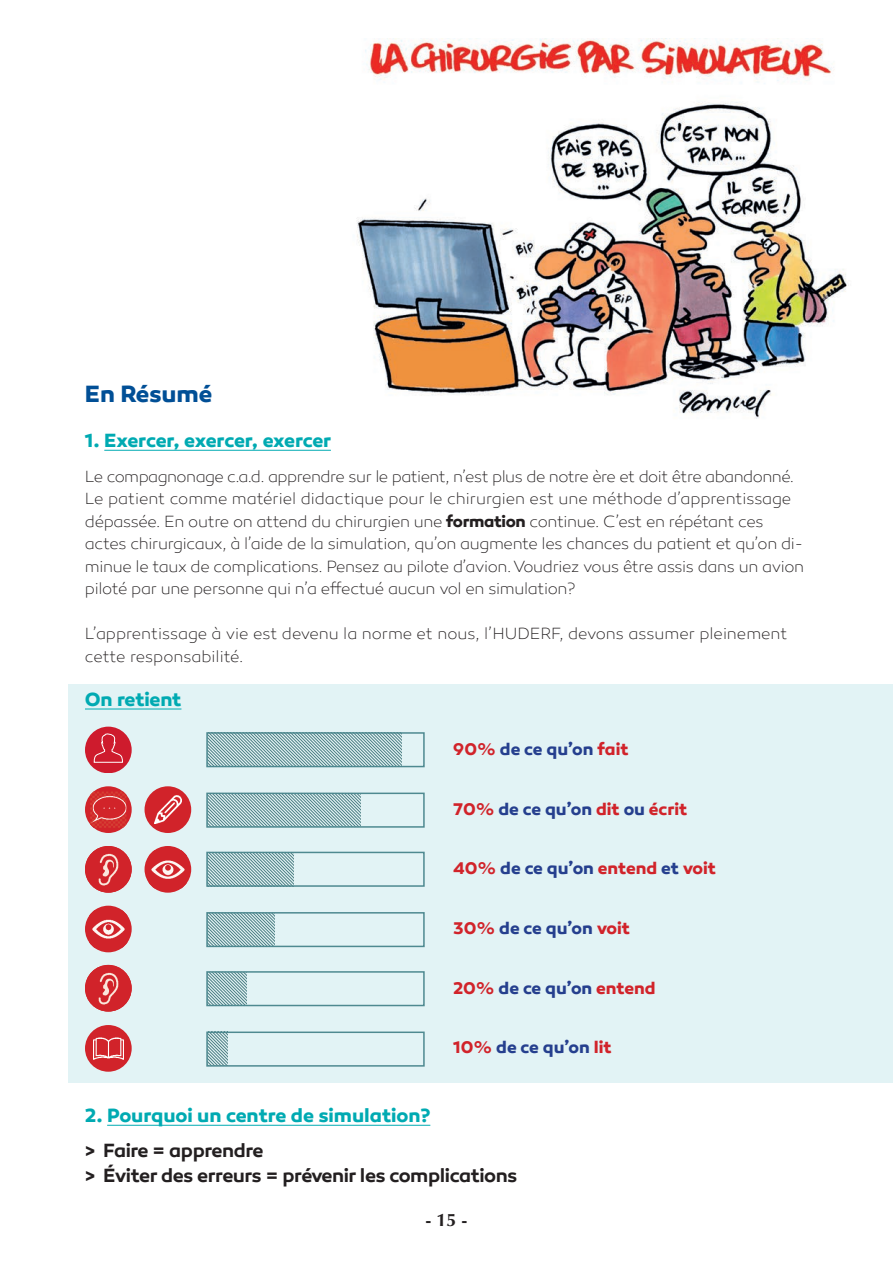
<style>
.page{position:relative;width:893px;height:1263px;background:#fff}
.page>*{position:absolute;margin:0;border:0;box-sizing:border-box;transform-origin:0 0}
.t1{font:700 24px "Canaro W00";letter-spacing:-.005em;color:#014f96}
.t2{font:700 19.5px "Canaro W00";letter-spacing:-.005em;color:#00aab2}
.t3{font:600 19.5px/25.5px "Canaro W00";letter-spacing:-.02em;color:#231f20}
.t4{font:700 18px "Optima";color:#231f20}
.t5{font:700 17.25px "Canaro W00";letter-spacing:-.005em;color:#d1232a}
.t6{font:700 17.25px "Canaro W00";color:#253f8e}
.t7{font:200 16.5px/22.5px "Canaro W00";letter-spacing:-.02em;color:#231f20}
.s1{font-weight:700}
.s2{color:#d1232a}
.s3{color:#253f8e}
</style>
<div class="page">
<div style="left:69px;top:685px;width:824px;height:398px;background:#e2f3f5"></div>
<img style="left:357px;top:38px;width:492px;height:381px">
<hr style="left:104px;top:450px;width:227px;height:1px;background:#00aab2">
<hr style="left:85px;top:709px;width:96px;height:1px;background:#00aab2">
<hr style="left:107px;top:1125px;width:323px;height:1px;background:#00aab2">
<div style="left:85px;top:727px;width:47px;height:46px;background:#ce1b2d;border-radius:50%"></div>
<svg style="left:93px;top:733px;width:30px;height:30px"></svg>
<img style="left:85px;top:846px;width:47px;height:47px;border-radius:50%">
<div style="left:145px;top:846px;width:46px;height:47px;background:#d1232a;border-radius:50%"></div>
<img style="left:149px;top:850px;width:38px;height:39px;border-radius:6px">
<svg style="left:85px;top:786px;width:47px;height:47px"></svg>
<img style="left:90px;top:792px;width:36px;height:36px;border-radius:3px">
<div style="left:145px;top:786px;width:46px;height:47px;background:#d1232a;border-radius:50%"></div>
<img style="left:154px;top:796px;width:28px;height:28px">
<div style="left:85px;top:906px;width:47px;height:46px;background:#d1232a;border-radius:50%"></div>
<img style="left:89px;top:910px;width:38px;height:38px;border-radius:6px">
<div style="left:85px;top:1025px;width:47px;height:47px;background:#d1232a;border-radius:50%"></div>
<img style="left:93px;top:1037px;width:30px;height:23px">
<img style="left:85px;top:965px;width:47px;height:47px;border-radius:50%">
<svg style="left:206px;top:732px;width:219px;height:335px"></svg>
<h1 class="t1" style="left:85px;top:379px;width:129px">En Résumé</h1>
<p class="t2" style="left:85px;top:429px;width:248px">1. Exercer, exercer, exercer</p>
<p class="t7" style="left:85px;top:465px;width:720px">Le compagnonage c.a.d. apprendre sur le patient, n’est plus de notre ère et doit être abandonné.<br>Le patient comme matériel didactique pour le chirurgien est une méthode d’apprentissage dépassée. En outre on attend du chirurgien une <span class="s1">formation</span> continue. C’est en répétant ces actes chirurgicaux, à l’aide de la simulation, qu’on augmente les chances du patient et qu’on di&shy;minue le taux de complications. Pensez au pilote d’avion. Voudriez vous être assis dans un avion piloté par une personne qui n’a effectué aucun vol en simulation?</p>
<p class="t7" style="left:85px;top:623px;width:704px">L’apprentissage à vie est devenu la norme et nous, l’HUDERF, devons assumer pleinement cette responsabilité.</p>
<p class="t2" style="left:85px;top:687px;width:98px">On retient</p>
<p class="t6" style="left:453px;top:738px;width:177px"><span class="s2">90%</span> de ce qu’on <span class="s2">fait</span></p>
<p class="t5" style="left:453px;top:798px;width:236px">70% <span class="s3">de ce qu’on</span> dit <span class="s3">ou</span> écrit</p>
<p class="t5" style="left:453px;top:858px;width:264px">40% <span class="s3">de ce qu’on</span> entend <span class="s3">et</span> voit</p>
<p class="t6" style="left:453px;top:917px;width:178px"><span class="s2">30%</span> de ce qu’on <span class="s2">voit</span></p>
<p class="t5" style="left:453px;top:977px;width:204px">20% <span class="s3">de ce qu’on</span> entend</p>
<p class="t6" style="left:453px;top:1036px;width:160px"><span class="s2">10%</span> de ce qu’on <span class="s2">lit</span></p>
<p class="t2" style="left:85px;top:1104px;width:347px">2. Pourquoi un centre de simulation?</p>
<p class="t3" style="left:85px;top:1137px;width:434px">&gt; Faire = apprendre<br>&gt; Éviter des erreurs = prévenir les complications</p>
<p class="t4" style="left:425px;top:1210px;width:44px">- 15 -</p>
</div>
